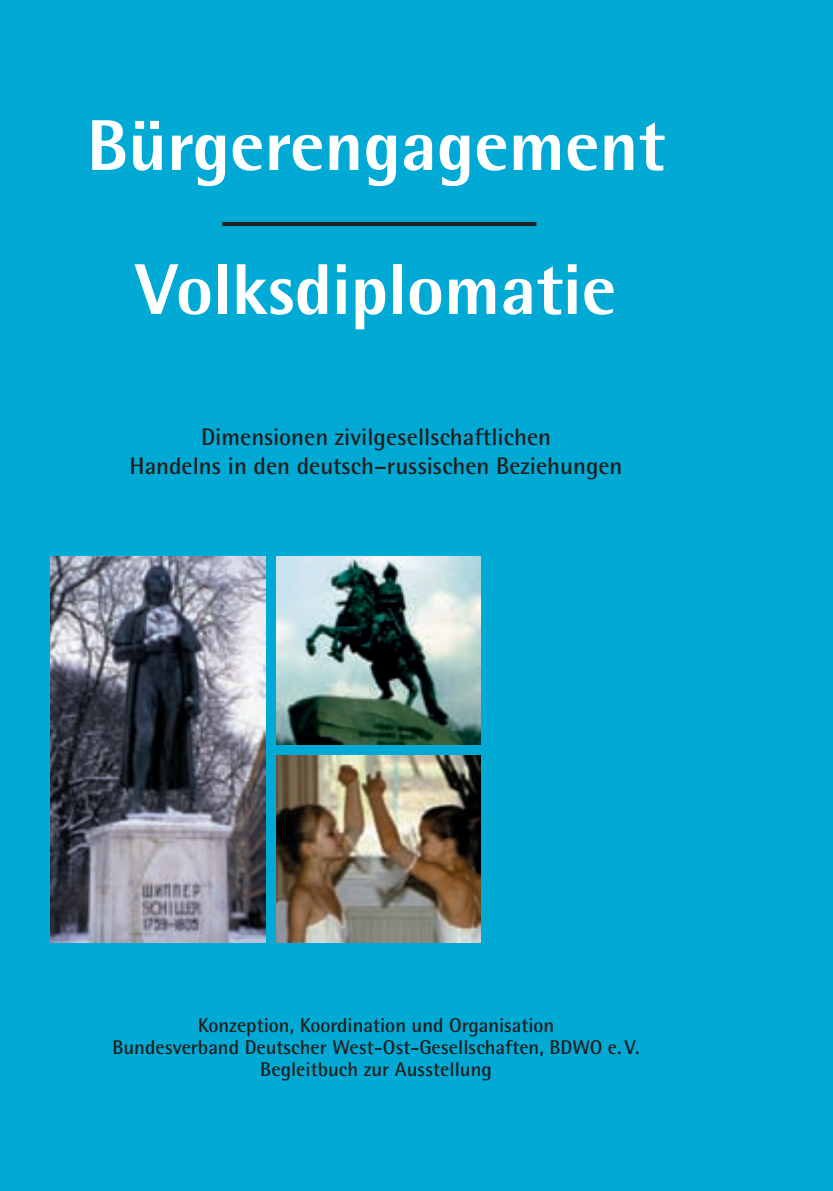
<style>
.page{position:relative;width:833px;height:1191px;background:#00aad4}
.page>*{position:absolute;margin:0;border:0;box-sizing:border-box;transform-origin:0 0}
.t1{font:800 72px/144px "Rotis Semi Sans";color:#fff;text-align:center}
.t2{font:700 24px/28.8px "Rotis Semi Sans";color:#231f20;text-align:center}
.t3{font:700 20px/22px "Rotis Semi Sans";color:#231f20;text-align:center}
</style>
<div class="page">
<hr style="left:222px;top:222px;width:314px;height:4px;background:#231f20">
<img style="left:50px;top:557px;width:215px;height:385px">
<img style="left:277px;top:557px;width:204px;height:187px">
<img style="left:277px;top:755px;width:204px;height:187px">
<h1 class="t1" style="left:87px;top:81px;width:579px">Bürgerengagement<br>Volksdiplomatie</h1>
<p class="t2" style="left:130px;top:425px;width:494px">Dimensionen zivilgesellschaftlichen<br>Handelns in den deutsch–russischen Beziehungen</p>
<p class="t3" style="left:112px;top:1016px;width:529px">Konzeption, Koordination und Organisation<br>Bundesverband Deutscher West-Ost-Gesellschaften, BDWO e. V.<br>Begleitbuch zur Ausstellung</p>
</div>
